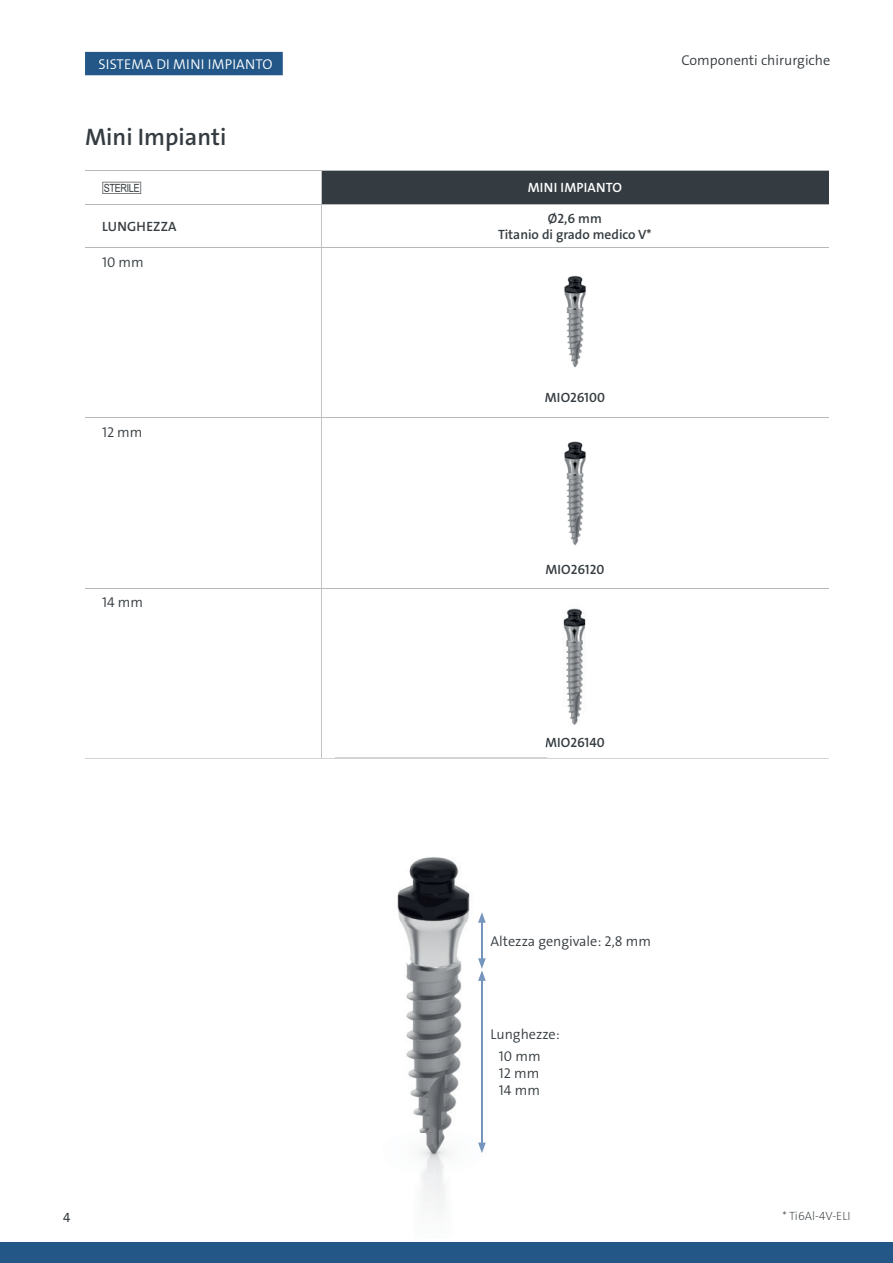
<style>
.page{position:relative;width:893px;height:1263px;background:#fff}
.page>*{position:absolute;margin:0;border:0;box-sizing:border-box;transform-origin:0 0}
.t1{font:24px "The Sans LP6 Se Bld";color:#353c41}
.t2{font:18px "Pictos 2016";color:#353c41}
.t3{font:14.25px/22.5px "The Sans LP4 Se Lig";color:#353c41}
.t4{font:14.25px "The Sans LP4 Se Lig";letter-spacing:.015em;color:#fff}
.t5{font:13.5px/16.5px "The Sans LP6 Se Bld";color:#353c41;text-align:center}
.t6{font:13.5px "The Sans LP6 Se Bld";letter-spacing:.015em;color:#fff}
.t7{font:13.5px "The Sans LP5 Plain";color:#353c41}
.t8{font:12px "The Sans LP2 Ex Lig";color:#353c41}
</style>
<div class="page">
<div style="left:0;top:1242px;width:893px;height:21px;background:#225787"></div>
<div style="left:85px;top:52px;width:198px;height:23px;background:#225787"></div>
<div style="left:99px;top:59px;width:173px;height:10px;background:#225787"></div>
<div style="left:321px;top:170px;width:508px;height:34px;background:#353c41"></div>
<hr style="left:85px;top:170px;width:236px;height:1px;background:#b4b8b8">
<hr style="left:321px;top:170px;width:508px;height:1px;background:#b4b8b8">
<hr style="left:85px;top:204px;width:236px;height:1px;background:#b4b8b8">
<hr style="left:321px;top:204px;width:508px;height:1px;background:#b4b8b8">
<hr style="left:85px;top:248px;width:236px;height:1px;background:#b4b8b8">
<hr style="left:321px;top:248px;width:508px;height:1px;background:#b4b8b8">
<hr style="left:321px;top:418px;width:508px;height:1px;background:#b4b8b8">
<hr style="left:85px;top:588px;width:236px;height:1px;background:#b4b8b8">
<hr style="left:321px;top:588px;width:508px;height:1px;background:#b4b8b8">
<hr style="left:85px;top:418px;width:236px;height:1px;background:#b4b8b8">
<hr style="left:321px;top:170px;width:1px;height:34px;background:#c0c3c3">
<hr style="left:321px;top:204px;width:1px;height:44px;background:#c0c3c3">
<hr style="left:321px;top:248px;width:1px;height:170px;background:#c0c3c3">
<hr style="left:321px;top:418px;width:1px;height:170px;background:#c0c3c3">
<hr style="left:321px;top:588px;width:1px;height:170px;background:#c0c3c3">
<hr style="left:85px;top:758px;width:236px;height:1px;background:#d2d3d3">
<hr style="left:321px;top:758px;width:508px;height:1px;background:#d2d3d3">
<img style="left:564px;top:275px;width:23px;height:93px">
<img style="left:564px;top:441px;width:22px;height:105px">
<img style="left:563px;top:608px;width:23px;height:117px">
<img style="left:336px;top:745px;width:210px;height:469px">
<img style="left:336px;top:758px;width:210px;height:1px">
<hr style="left:481px;top:920px;width:2px;height:41px;background:#7695bc">
<svg style="left:478px;top:912px;width:8px;height:11px"></svg>
<hr style="left:481px;top:978px;width:2px;height:167px;background:#7695bc">
<svg style="left:478px;top:958px;width:8px;height:23px"></svg>
<svg style="left:478px;top:1142px;width:8px;height:11px"></svg>
<p class="t4" style="left:98px;top:55px;width:176px">SISTEMA DI MINI IMPIANTO</p>
<p class="t3" style="left:681px;top:49px;width:150px">Componenti chirurgiche</p>
<h1 class="t1" style="left:85px;top:122px;width:143px">Mini Impianti</h1>
<p class="t2" style="left:102px;top:178px;width:41px">Q</p>
<p class="t6" style="left:528px;top:179px;width:96px">MINI IMPIANTO</p>
<p class="t5" style="left:102px;top:218px;width:76px">LUNGHEZZA</p>
<p class="t5" style="left:498px;top:210px;width:155px">Ø2,6 mm<br>Titanio di grado medico V*</p>
<p class="t3" style="left:102px;top:251px;width:43px">10 mm</p>
<p class="t3" style="left:102px;top:421px;width:42px">12 mm</p>
<p class="t3" style="left:102px;top:591px;width:42px">14 mm</p>
<p class="t5" style="left:545px;top:389px;width:62px">MIO26100</p>
<p class="t5" style="left:545px;top:561px;width:60px">MIO26120</p>
<p class="t5" style="left:545px;top:734px;width:61px">MIO26140</p>
<p class="t7" style="left:63px;top:1208px;width:9px">4</p>
<p class="t3" style="left:490px;top:930px;width:162px">Altezza gengivale: 2,8 mm</p>
<p class="t3" style="left:499px;top:1023px;width:62px;text-indent:-9px">Lunghezze:<br>10 mm</p>
<p class="t3" style="left:499px;top:1065px;width:42px;line-height:17.1px">12 mm<br>14 mm</p>
<p class="t8" style="left:782px;top:1209px;width:70px">* Ti6Al-4V-ELI</p>
</div>
